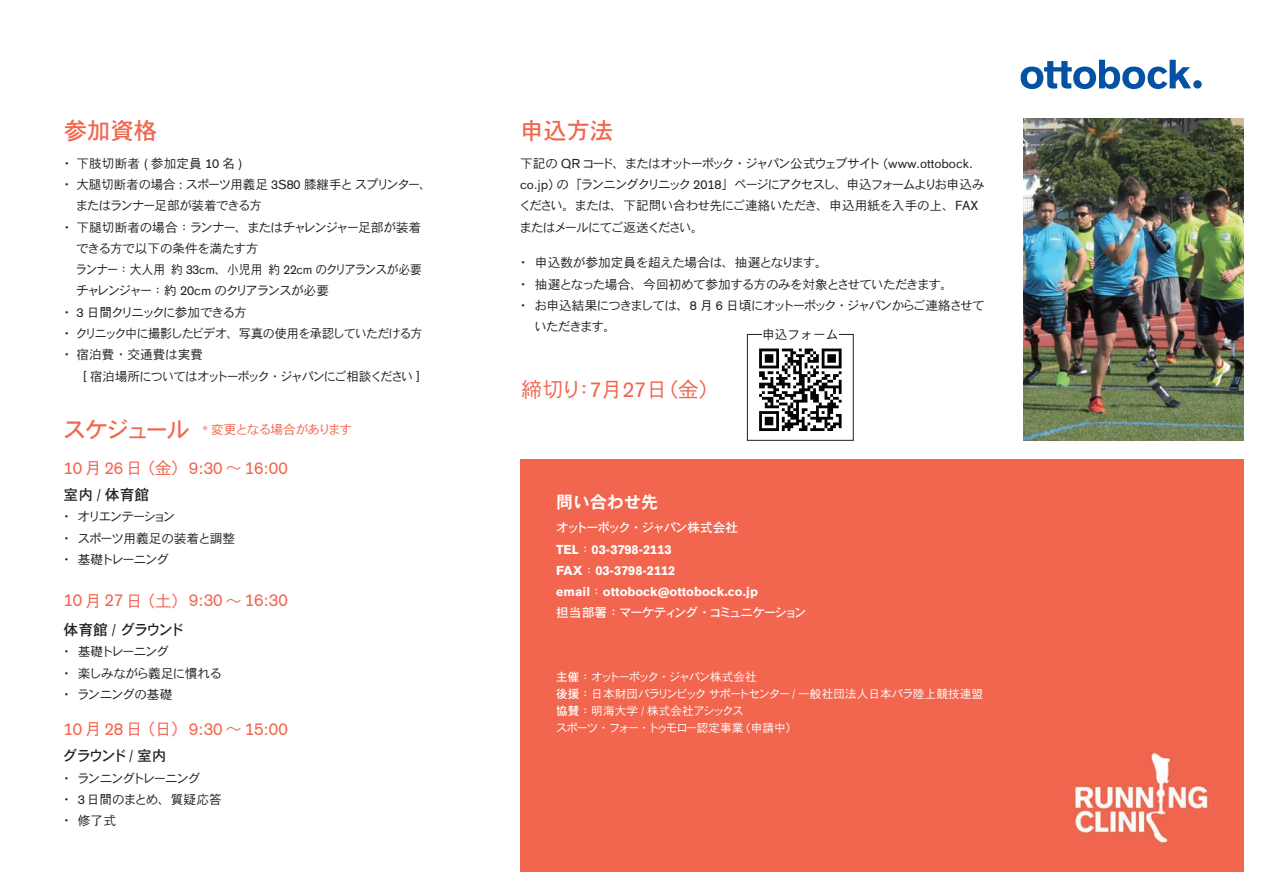
<style>
.page{position:relative;width:1263px;height:893px;background:#fff}
.page>*{position:absolute;margin:0;border:0;box-sizing:border-box;transform-origin:0 0}
.t1{font:23.4px "DFHS Gothic Std W5";color:#f2664f}
.t2{font:21.3px "DFHS Gothic Std W3";color:#f2664f}
.t3{font:16.95px "OBO Sans";color:#f2664f}
.t4{font:16.95px "DFHS Gothic Std W7";color:#fff}
.t5{font:14.85px "DFHS Gothic Std W5";letter-spacing:-.05em;color:#231f20}
.t6{font:14.85px "DFHS Gothic Std W5";letter-spacing:-.11em;color:#231f20}
.t7{font:12.75px/21.3px "DFHS Gothic Std W3";letter-spacing:-.095em;color:#231f20}
.t8{font:12.75px/21.3px "DFHS Gothic Std W3";letter-spacing:-.075em;color:#231f20}
.t9{font:700 12.75px/21.3px "OBO Sans";color:#fff}
.t10{font:12.75px/21.3px "DFHS Gothic Std W3";letter-spacing:-.105em;color:#231f20}
.t11{font:12.75px "DFHS Gothic Std W5";letter-spacing:-.125em;color:#fff}
.t12{font:12.75px "DFHS Gothic Std W3";letter-spacing:-.075em;color:#231f20;scale:.93 1}
.t13{font:12.75px/21.3px "DFHS Gothic Std W3";letter-spacing:-.115em;color:#231f20}
.t14{font:12.75px "DFHS Gothic Std W3";letter-spacing:-.025em;color:#231f20}
.t15{font:12.75px "DFHS Gothic Std W3";letter-spacing:-.075em;color:#231f20;scale:.95 1}
.t16{font:12.75px "DFHS Gothic Std W3";letter-spacing:-.125em;color:#231f20}
.t17{font:12.75px "DFHS Gothic Std W3";letter-spacing:-.055em;color:#231f20}
.t18{font:12.75px "DFHS Gothic Std W3";color:#231f20}
.t19{font:12.75px "DFHS Gothic Std W3";letter-spacing:-.035em;color:#231f20}
.t20{font:12.75px "DFHS Gothic Std W3";letter-spacing:-.14em;color:#231f20}
.t21{font:12.75px "DFHS Gothic Std W3";letter-spacing:-.04em;color:#231f20}
.t22{font:12.75px "DFHS Gothic Std W3";letter-spacing:-.085em;color:#f2664f}
.t23{font:11.7px/17px "DFHS Gothic Std W3";letter-spacing:-.075em;color:#fff}
.s1{font-family:"DFHS Gothic Std W5"}
.s2{font-family:"OBO Sans"}
.s3{font-family:"DFHS Gothic Std W3"}
.s4{font-family:"OBO Office Sans"}
.s5{font-family:"DFHS Gothic Std W3";font-weight:400}
</style>
<div class="page">
<div style="left:520px;top:459px;width:723px;height:412px;background:#f2664f"></div>
<div style="left:747px;top:334px;width:106px;height:107px;border:1px solid #231f20"></div>
<div style="left:762px;top:328px;width:76px;height:13px;background:#fff"></div>
<img style="left:759px;top:348px;width:83px;height:83px">
<img style="left:1023px;top:119px;width:220px;height:322px">
<div style="left:1193px;top:80px;width:9px;height:9px;background:#0551a4;border-radius:50%"></div>
<svg style="left:1020px;top:60px;width:171px;height:29px"></svg>
<img style="left:1075px;top:752px;width:134px;height:92px">
<h1 class="t1" style="left:64px;top:118px;width:95px">参加資格</h1>
<p class="t18" style="left:61px;top:156px;width:184px"><span class="s1">・</span>下肢切断者 <span class="s2">(</span> 参加定員 <span class="s2">10</span> 名 <span class="s2">)</span></p>
<p class="t14" style="left:61px;top:178px;width:373px"><span class="s1">・</span>大腿切断者の場合 <span class="s2">:</span> スポーツ用義足 <span class="s2">3S80</span> 膝継手とスプリンター、</p>
<p class="t8" style="left:76px;top:195px;width:188px">またはランナー足部が装着できる方</p>
<p class="t17" style="left:61px;top:220px;width:362px"><span class="s1">・</span>下腿切断者の場合：ランナー、またはチャレンジャー足部が装着</p>
<p class="t21" style="left:76px;top:241px;width:184px">できる方で以下の条件を満たす方</p>
<p class="t12" style="left:76px;top:263px;width:374px">ランナー：大人用　約 <span class="s2">33cm</span>、　小児用　約 <span class="s2">22cm</span> のクリアランスが必要</p>
<p class="t20" style="left:76px;top:284px;width:255px">チャレンジャー：約 <span class="s2">20cm</span> のクリアランスが必要</p>
<p class="t10" style="left:61px;top:301px;width:188px"><span class="s1">・</span> <span class="s2">3</span> 日間クリニックに参加できる方</p>
<p class="t15" style="left:61px;top:326px;width:383px"><span class="s1">・</span>クリニック中に撮影したビデオ、写真の使用を承認していただける方</p>
<p class="t18" style="left:61px;top:348px;width:144px"><span class="s1">・</span>宿泊費・交通費は実費</p>
<p class="t16" style="left:83px;top:369px;width:339px"><span class="s2">[</span> 宿泊場所についてはオットーボック・ジャパンにご相談ください <span class="s2">]</span></p>
<h1 class="t1" style="left:63px;top:416px;width:129px">スケジュール</h1>
<h3 class="t3" style="left:63px;top:458px;width:226px">10<span class="s3">月</span>26<span class="s3">日（金）</span>9:30<span class="s3">～</span>16:00</h3>
<p class="t22" style="left:203px;top:422px;width:151px">* 変更となる場合があります</p>
<p class="t5" style="left:63px;top:486px;width:87px">室内 / 体育館</p>
<p class="t13" style="left:60px;top:506px;width:176px"><span class="s1">・</span> オリエンテーション<br><span class="s1">・</span> スポーツ用義足の装着と調整<span class="s1">・</span> 基礎トレーニング</p>
<h3 class="t3" style="left:63px;top:591px;width:226px">10<span class="s3">月</span>27<span class="s3">日（土）</span>9:30<span class="s3">～</span>16:30</h3>
<p class="t6" style="left:63px;top:621px;width:123px">体育館 / グラウンド</p>
<p class="t8" style="left:60px;top:641px;width:164px"><span class="s1">・</span> 基礎トレーニング<br><span class="s1">・</span> 楽しみながら義足に慣れる<span class="s1">・</span> ランニングの基礎</p>
<h3 class="t3" style="left:63px;top:720px;width:226px">10<span class="s3">月</span>28<span class="s3">日　（日）</span>9:30<span class="s3">～</span>15:00</h3>
<p class="t5" style="left:62px;top:748px;width:121px">グラウンド/ 室内　</p>
<p class="t10" style="left:60px;top:767px;width:163px"><span class="s1">・</span> ランニングトレーニング<br><span class="s1">・</span> <span class="s2">3</span>日間のまとめ、質疑応答<span class="s1">・</span> 修了式</p>
<h1 class="t1" style="left:520px;top:118px;width:95px">申込方法</h1>
<p class="t7" style="left:519px;top:152px;width:467px">下記の <span class="s2">QR</span> コード、またはオットーボック・ジャパン公式ウェブサイト (<span class="s2">www.ottobock. co.jp</span>) の「ランニングクリニック <span class="s2">2018</span>」ページにアクセスし、申込フォームよりお申込みください。または、下記問い合わせ先にご連絡いただき、申込用紙を入手の上、<span class="s4">FAX</span>またはメールにてご返送ください。</p>
<p class="t19" style="left:517px;top:256px;width:312px"><span class="s1">・</span>申込数が参加定員を超えた場合は、抽選となります。</p>
<p class="t8" style="left:517px;top:273px;width:438px"><span class="s1">・</span>抽選となった場合、今回初めて参加する方のみを対象とさせていただきます。</p>
<p class="t8" style="left:517px;top:294px;width:469px"><span class="s1">・</span>お申込結果につきましては、<span class="s2">8</span> 月 <span class="s2">6</span> 日頃にオットーボック・ジャパンからご連絡させて</p>
<p class="t8" style="left:534px;top:316px;width:84px">いただきます。</p>
<p class="t8" style="left:762px;top:323px;width:78px">申込フォーム</p>
<h2 class="t2" style="left:521px;top:378px;width:200px">締切り：<span class="s2">7</span>月<span class="s2">27</span>日（金）</h2>
<h3 class="t4" style="left:556px;top:493px;width:104px">問い合わせ先</h3>
<p class="t11" style="left:556px;top:521px;width:184px">オットーボック・ジャパン株式会社</p>
<p class="t9" style="left:556px;top:538px;width:203px">TEL<span class="s5">：</span>03-3798-2113<br>FAX<span class="s5">：</span>03-3798-2112<br>email<span class="s5">：</span>ottobock@ottobock.co.jp</p>
<p class="t11" style="left:556px;top:606px;width:252px">担当部署：マーケティング・コミュニケーション</p>
<p class="t23" style="left:556px;top:668px;width:429px"><span class="s1">主催：</span>オットーボック・ジャパン株式会社<br><span class="s1">後援：</span>日本財団パラリンピック サポートセンター　/ 一般社団法人日本パラ陸上競技連盟<span class="s1">協賛：</span>明海大学 / 株式会社アシックス<br>スポーツ・フォー・トゥモロー認定事業 (申請中）</p>
</div>
